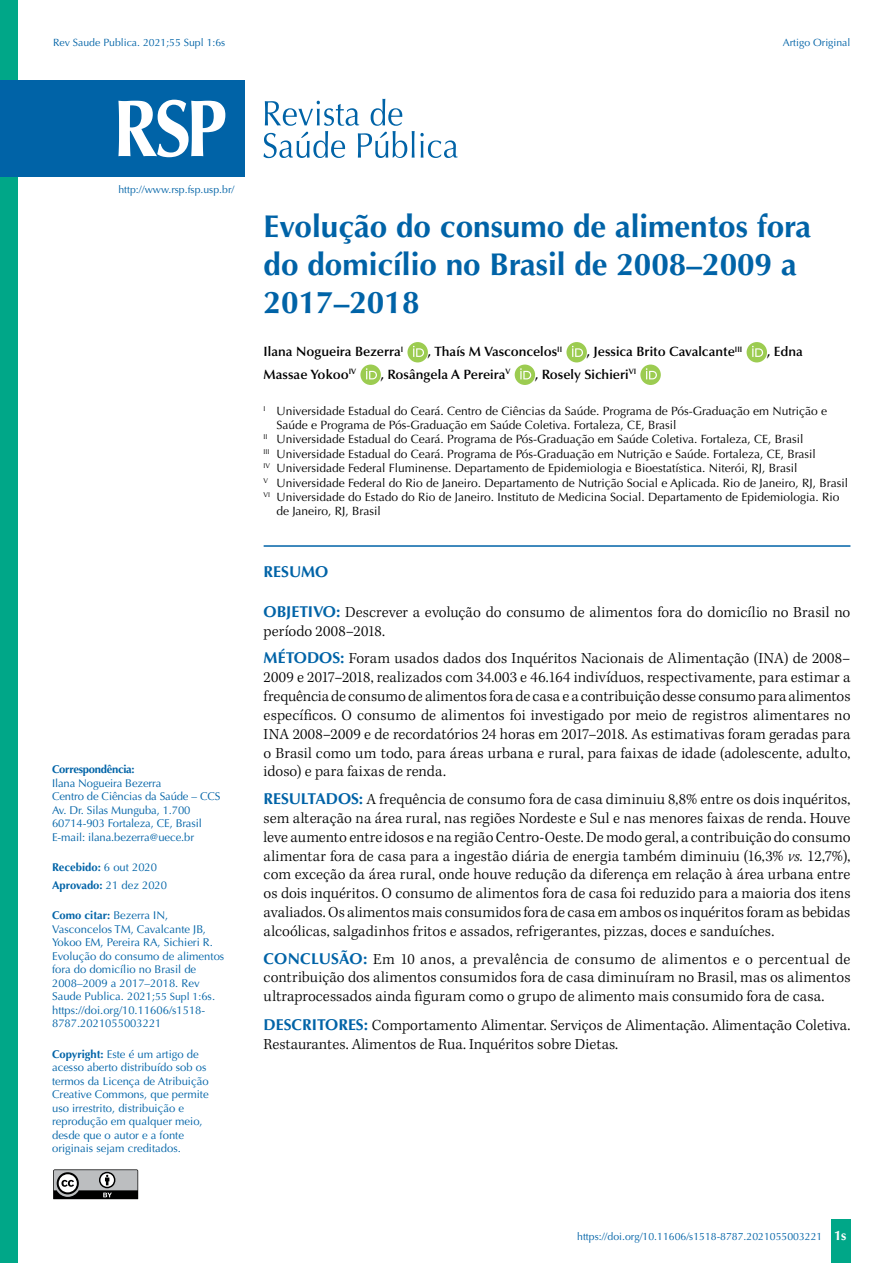
<style>
.page{position:relative;width:893px;height:1263px;background:#fff}
.page>*{position:absolute;margin:0;border:0;box-sizing:border-box;transform-origin:0 0}
.t1{font:700 31.5px/37.8px "Optima LT Std";color:#0063a7}
.t2{font:300 15.75px/18.9px "Kepler Std";letter-spacing:.005em;color:#000;text-align:justify}
.t3{font:700 15.75px "Optima LT Std";color:#0063a7}
.t4{font:600 13.5px "Optima LT Std";color:#000}
.t5{font:12px "Optima LT Std";color:#000}
.t6{font:11.25px/13.5px "Optima LT Std";color:#0063a7}
.t7{font:700 11.25px/17.7px "Optima LT Std";color:#0063a7}
.t8{font:700 11.25px "Optima LT Std";letter-spacing:-.025em;color:#0063a7}
.t9{font:10.5px "Optima LT Std";color:#0063a7}
.s1{font-weight:400}
.s2{font-weight:700}
.s3{font-size:10.5px}
.s4{font-family:"Optima LT Std";font-weight:700;color:#0063a7}
.s5{font-style:italic}
.s6{font-weight:700;font-size:13.5px;color:#fff}
</style>
<div class="page">
<div style="left:831px;top:1220px;width:20px;height:43px;background:#00a788"></div>
<svg style="left:53px;top:1169px;width:85px;height:30px"></svg>
<div style="left:0;top:0;width:18px;height:1263px;background:#00a788"></div>
<hr style="left:264px;top:545px;width:586px;height:2px;background:#0063a7">
<div style="left:407px;top:342px;width:21px;height:20px;background:#9ccc51;border-radius:50%"></div>
<svg style="left:413px;top:346px;width:11px;height:11px"></svg>
<div style="left:566px;top:342px;width:21px;height:20px;background:#9ccc51;border-radius:50%"></div>
<svg style="left:572px;top:346px;width:11px;height:11px"></svg>
<div style="left:747px;top:342px;width:20px;height:20px;background:#9ccc51;border-radius:50%"></div>
<svg style="left:752px;top:346px;width:11px;height:11px"></svg>
<div style="left:360px;top:365px;width:21px;height:20px;background:#9ccc51;border-radius:50%"></div>
<svg style="left:366px;top:368px;width:11px;height:11px"></svg>
<div style="left:515px;top:365px;width:20px;height:20px;background:#9ccc51;border-radius:50%"></div>
<svg style="left:520px;top:368px;width:11px;height:11px"></svg>
<div style="left:640px;top:365px;width:21px;height:20px;background:#9ccc51;border-radius:50%"></div>
<svg style="left:646px;top:368px;width:11px;height:11px"></svg>
<svg style="left:263px;top:99px;width:195px;height:59px"></svg>
<div style="left:0;top:80px;width:244px;height:96px;background:#0063a7"></div>
<svg style="left:118px;top:100px;width:107px;height:57px"></svg>
<p class="t9" style="left:53px;top:36px;width:174px">Rev Saude Publica. 2021;55 Supl 1:6s</p>
<p class="t9" style="left:783px;top:36px;width:69px">Artigo Original</p>
<p class="t9" style="left:118px;top:183px;width:117px">http://www.rsp.fsp.usp.br/</p>
<p class="t8" style="left:52px;top:763px;width:84px">Correspondência:</p>
<p class="t6" style="left:52px;top:776px;width:170px">Ilana Nogueira Bezerra<br>Centro de Ciências da Saúde – CCS<br>Av. Dr. Silas Munguba, 1.700<br>60714-903 Fortaleza, CE, Brasil<br>E-mail: ilana.bezerra@uece.br</p>
<p class="t7" style="left:52px;top:859px;width:117px">Recebido: <span class="s1">6 out 2020<br></span>Aprovado: <span class="s1">21 dez 2020</span></p>
<p class="t6" style="left:52px;top:909px;width:174px"><span class="s2">Como citar:</span> Bezerra IN,<br>Vasconcelos TM, Cavalcante JB,<br>Yokoo EM, Pereira RA, Sichieri R.<br>Evolução do consumo de alimentos fora do domicílio no Brasil de<br>2008–2009 a 2017–2018. Rev<br>Saude Publica. 2021;<span class="s3">55 Supl 1:</span>6s. https://doi.org/10.11606/s1518-<br>8787.2021055003221</p>
<p class="t6" style="left:52px;top:1047px;width:158px"><span class="s2">Copyright:</span> Este é um artigo de acesso aberto distribuído sob os termos da Licença de Atribuição<br>Creative Commons, que permite uso irrestrito, distribuição e reprodução em qualquer meio, desde que o autor e a fonte originais sejam creditados.</p>
<h1 class="t1" style="left:264px;top:208px;width:549px">Evolução do consumo de alimentos fora do domicílio no Brasil de 2008–2009 a<br>2017–2018</h1>
<p class="t4" style="left:264px;top:344px;width:141px">Ilana Nogueira Bezerra<sup>I</sup></p>
<p class="t4" style="left:428px;top:344px;width:136px">, Thaís M Vasconcelos<sup>II</sup></p>
<p class="t4" style="left:587px;top:344px;width:157px">, Jessica Brito Cavalcante<sup>III</sup></p>
<p class="t4" style="left:767px;top:344px;width:37px">, Edna</p>
<p class="t4" style="left:264px;top:366px;width:94px">Massae Yokoo<sup>IV</sup></p>
<p class="t4" style="left:381px;top:366px;width:131px">, Rosângela A Pereira<sup>V</sup></p>
<p class="t4" style="left:535px;top:366px;width:103px">, Rosely Sichieri<sup>VI</sup></p>
<p class="t5" style="left:264px;top:404px;width:565px"><sup>I</sup> Universidade Estadual do Ceará. Centro de Ciências da Saúde. Programa de Pós-Graduação em Nutrição e</p>
<p class="t5" style="left:276px;top:418px;width:402px">Saúde e Programa de Pós-Graduação em Saúde Coletiva. Fortaleza, CE, Brasil</p>
<p class="t5" style="left:264px;top:432px;width:541px"><sup>II</sup> Universidade Estadual do Ceará. Programa de Pós-Graduação em Saúde Coletiva. Fortaleza, CE, Brasil</p>
<p class="t5" style="left:264px;top:447px;width:554px"><sup>III</sup> Universidade Estadual do Ceará. Programa de Pós-Graduação em Nutrição e Saúde. Fortaleza, CE, Brasil</p>
<p class="t5" style="left:264px;top:461px;width:535px"><sup>IV</sup> Universidade Federal Fluminense. Departamento de Epidemiologia e Bioestatística. Niterói, RJ, Brasil</p>
<p class="t5" style="left:264px;top:476px;width:586px"><sup>V</sup> Universidade Federal do Rio de Janeiro. Departamento de Nutrição Social e Aplicada. Rio de Janeiro, RJ, Brasil</p>
<p class="t5" style="left:264px;top:490px;width:577px"><sup>VI</sup> Universidade do Estado do Rio de Janeiro. Instituto de Medicina Social. Departamento de Epidemiologia. Rio</p>
<p class="t5" style="left:276px;top:504px;width:106px">de Janeiro, RJ, Brasil</p>
<p class="t3" style="left:264px;top:562px;width:66px">RESUMO</p>
<p class="t2" style="left:264px;top:603px;width:588px"><span class="s4">OBJETIVO:</span> Descrever a evolução do consumo de alimentos fora do domicílio no Brasil no período 2008–2018.</p>
<p class="t2" style="left:264px;top:649px;width:588px"><span class="s4">MÉTODOS:</span> Foram usados dados dos Inquéritos Nacionais de Alimentação (INA) de 2008– 2009 e 2017–2018, realizados com 34.003 e 46.164 indivíduos, respectivamente, para estimar a frequência de consumo de alimentos fora de casa e a contribuição desse consumo para alimentos específicos. O consumo de alimentos foi investigado por meio de registros alimentares no INA 2008–2009 e de recordatórios 24 horas em 2017–2018. As estimativas foram geradas para o Brasil como um todo, para áreas urbana e rural, para faixas de idade (adolescente, adulto, idoso) e para faixas de renda.</p>
<p class="t2" style="left:264px;top:790px;width:588px"><span class="s4">RESULTADOS:</span> A frequência de consumo fora de casa diminuiu 8,8% entre os dois inquéritos, sem alteração na área rural, nas regiões Nordeste e Sul e nas menores faixas de renda. Houve leve aumento entre idosos e na região Centro-Oeste. De modo geral, a contribuição do consumo alimentar fora de casa para a ingestão diária de energia também diminuiu (16,3% <span class="s5">vs.</span> 12,7%), com exceção da área rural, onde houve redução da diferença em relação à área urbana entre os dois inquéritos. O consumo de alimentos fora de casa foi reduzido para a maioria dos itens avaliados. Os alimentos mais consumidos fora de casa em ambos os inquéritos foram as bebidas alcoólicas, salgadinhos fritos e assados, refrigerantes, pizzas, doces e sanduíches.</p>
<p class="t2" style="left:264px;top:950px;width:588px"><span class="s4">CONCLUSÃO:</span> Em 10 anos, a prevalência de consumo de alimentos e o percentual de contribuição dos alimentos consumidos fora de casa diminuíram no Brasil, mas os alimentos ultraprocessados ainda figuram como o grupo de alimento mais consumido fora de casa.</p>
<p class="t2" style="left:264px;top:1015px;width:588px;line-height:19.8px"><span class="s4">DESCRITORES:</span> Comportamento Alimentar. Serviços de Alimentação. Alimentação Coletiva.<br>Restaurantes. Alimentos de Rua. Inquéritos sobre Dietas.</p>
<p class="t9" style="left:577px;top:1230px;width:271px">https://doi.org/10.11606/s1518-8787.2021055003221 <span class="s6">1s</span></p>
</div>
